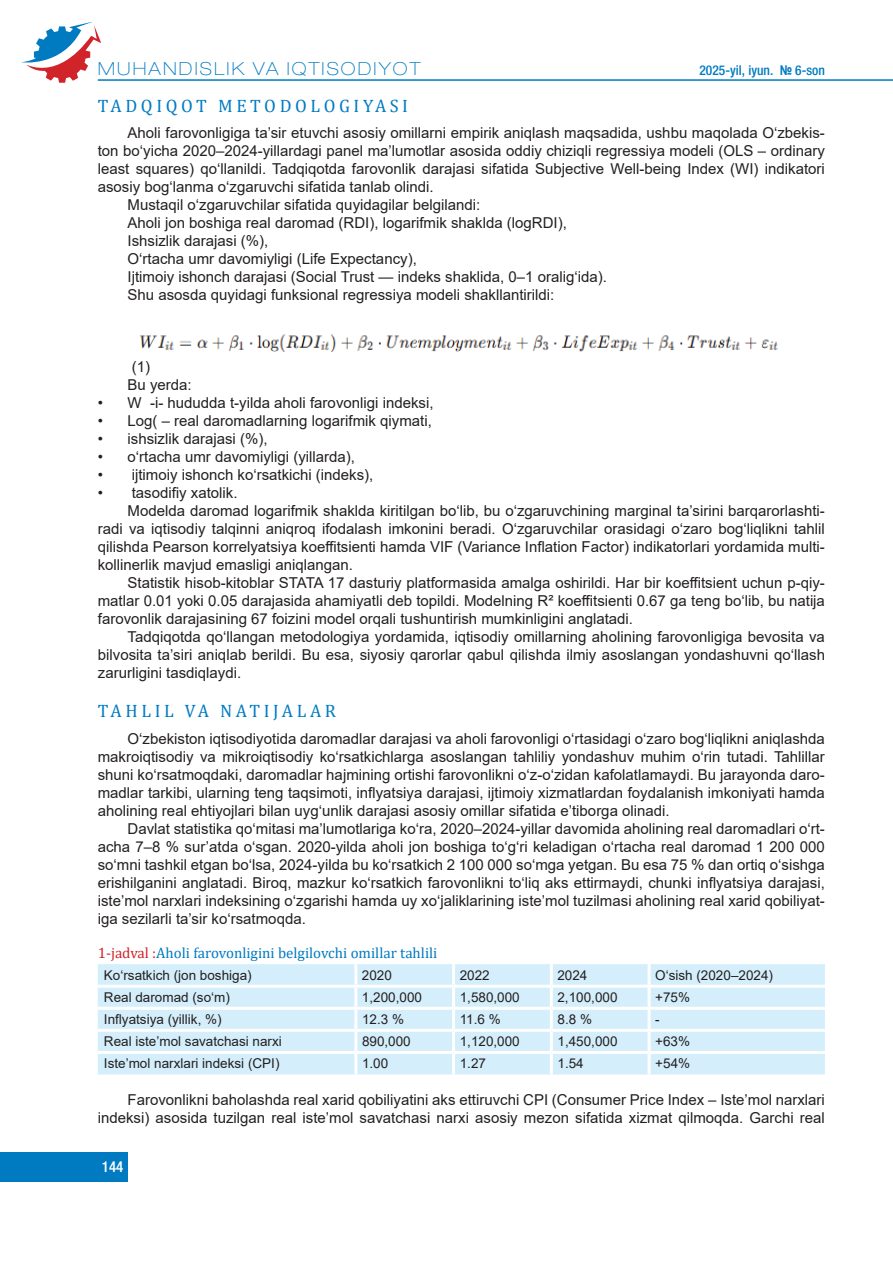
<style>
.page{position:relative;width:893px;height:1263px;background:#fff}
.page>*{position:absolute;margin:0;border:0;box-sizing:border-box;transform-origin:0 0}
.t1{font:18px "Cambria";letter-spacing:.2em;color:#007bc2}
.t2{font:100 expanded 18px "Helvetica Neue LT Pro";letter-spacing:.12em;color:#007bc2}
.t3{font:15px/18px "Arial";color:#231f20;text-align:justify}
.t4{font:15px "Cambria";color:#007bc2}
.t5{font:500 condensed 15px "Helvetica Neue LT Pro";color:#fff}
.t6{font:13.5px "Arial";color:#231f20}
.t7{font:500 condensed 13.5px "Helvetica Neue LT Pro";color:#007bc2}
.s1{font-family:"Arial Narrow";font-weight:700;font-stretch:normal}
.s2{color:#d1232a}
</style>
<div class="page">
<div style="left:0;top:1152px;width:128px;height:30px;background:#007bc2"></div>
<hr style="left:98px;top:79px;width:795px;height:2px;background:#007bc2">
<svg style="left:21px;top:22px;width:80px;height:61px"></svg>
<div style="left:98px;top:964px;width:727px;height:110px;background:#d4effb"></div>
<hr style="left:354px;top:964px;width:3px;height:21px;background:#fff">
<hr style="left:452px;top:964px;width:3px;height:21px;background:#fff">
<hr style="left:550px;top:964px;width:3px;height:21px;background:#fff">
<hr style="left:648px;top:964px;width:3px;height:21px;background:#fff">
<hr style="left:98px;top:985px;width:258px;height:3px;background:#fff">
<hr style="left:356px;top:985px;width:98px;height:3px;background:#fff">
<hr style="left:354px;top:988px;width:3px;height:19px;background:#fff">
<hr style="left:454px;top:985px;width:97px;height:3px;background:#fff">
<hr style="left:452px;top:988px;width:3px;height:19px;background:#fff">
<hr style="left:551px;top:985px;width:98px;height:3px;background:#fff">
<hr style="left:550px;top:988px;width:3px;height:19px;background:#fff">
<hr style="left:649px;top:985px;width:176px;height:3px;background:#fff">
<hr style="left:648px;top:988px;width:3px;height:19px;background:#fff">
<hr style="left:98px;top:1007px;width:258px;height:3px;background:#fff">
<hr style="left:356px;top:1007px;width:98px;height:3px;background:#fff">
<hr style="left:354px;top:1010px;width:3px;height:19px;background:#fff">
<hr style="left:454px;top:1007px;width:97px;height:3px;background:#fff">
<hr style="left:452px;top:1010px;width:3px;height:19px;background:#fff">
<hr style="left:551px;top:1007px;width:98px;height:3px;background:#fff">
<hr style="left:550px;top:1010px;width:3px;height:19px;background:#fff">
<hr style="left:649px;top:1007px;width:176px;height:3px;background:#fff">
<hr style="left:648px;top:1010px;width:3px;height:19px;background:#fff">
<hr style="left:98px;top:1029px;width:258px;height:3px;background:#fff">
<hr style="left:356px;top:1029px;width:98px;height:3px;background:#fff">
<hr style="left:354px;top:1032px;width:3px;height:19px;background:#fff">
<hr style="left:454px;top:1029px;width:97px;height:3px;background:#fff">
<hr style="left:452px;top:1032px;width:3px;height:19px;background:#fff">
<hr style="left:551px;top:1029px;width:98px;height:3px;background:#fff">
<hr style="left:550px;top:1032px;width:3px;height:19px;background:#fff">
<hr style="left:649px;top:1029px;width:176px;height:3px;background:#fff">
<hr style="left:648px;top:1032px;width:3px;height:19px;background:#fff">
<hr style="left:98px;top:1051px;width:258px;height:3px;background:#fff">
<hr style="left:356px;top:1051px;width:98px;height:3px;background:#fff">
<hr style="left:354px;top:1054px;width:3px;height:20px;background:#fff">
<hr style="left:454px;top:1051px;width:97px;height:3px;background:#fff">
<hr style="left:452px;top:1054px;width:3px;height:20px;background:#fff">
<hr style="left:551px;top:1051px;width:98px;height:3px;background:#fff">
<hr style="left:550px;top:1054px;width:3px;height:20px;background:#fff">
<hr style="left:649px;top:1051px;width:176px;height:3px;background:#fff">
<hr style="left:648px;top:1054px;width:3px;height:20px;background:#fff">
<img style="left:139px;top:334px;width:639px;height:18px">
<p class="t2" style="left:98px;top:58px;width:324px">MUHANDISLIK VA IQTISODIYOT</p>
<p class="t7" style="left:699px;top:62px;width:127px">2025-yil, iyun. <span class="s1">№</span> 6-son</p>
<p class="t1" style="left:98px;top:95px;width:14px">TAD</p>
<p class="t1" style="left:141px;top:95px;width:54px">QI QOT</p>
<p class="t1" style="left:218px;top:95px;width:47px">METODOLOGI</p>
<p class="t1" style="left:363px;top:95px;width:24px">YASI</p>
<p class="t3" style="left:128px;top:124px;width:699px">Aholi farovonligiga ta’sir etuvchi asosiy omillarni empirik aniqlash maqsadida, ushbu maqolada O‘zbekis-</p>
<p class="t3" style="left:98px;top:142px;width:729px">ton bo‘yicha 2020–2024-yillardagi panel ma’lumotlar asosida oddiy chiziqli regressiya modeli (OLS – ordinary</p>
<p class="t3" style="left:98px;top:160px;width:729px">least squares) qo‘llanildi. Tadqiqotda farovonlik darajasi sifatida Subjective Well-being Index (WI) indikatori</p>
<p class="t3" style="left:98px;top:178px;width:337px">asosiy bog‘lanma o‘zgaruvchi sifatida tanlab olindi.</p>
<p class="t3" style="left:128px;top:196px;width:354px">Mustaqil o‘zgaruvchilar sifatida quyidagilar belgilandi:</p>
<p class="t3" style="left:128px;top:214px;width:441px">Aholi jon boshiga real daromad (RDI), logarifmik shaklda (logRDI),</p>
<p class="t3" style="left:128px;top:232px;width:142px">Ishsizlik darajasi (%),</p>
<p class="t3" style="left:128px;top:250px;width:291px">O‘rtacha umr davomiyligi (Life Expectancy),</p>
<p class="t3" style="left:128px;top:268px;width:481px">Ijtimoiy ishonch darajasi (Social Trust — indeks shaklida, 0–1 oralig‘ida).</p>
<p class="t3" style="left:128px;top:286px;width:428px">Shu asosda quyidagi funksional regressiya modeli shakllantirildi:</p>
<p class="t3" style="left:128px;top:358px;width:66px">(1)<br>Bu yerda:</p>
<p class="t3" style="left:98px;top:394px;width:337px">• W -i- hududda t-yilda aholi farovonligi indeksi,</p>
<p class="t3" style="left:98px;top:412px;width:336px">• Log( – real daromadlarning logarifmik qiymati,</p>
<p class="t3" style="left:98px;top:430px;width:171px">• ishsizlik darajasi (%),</p>
<p class="t3" style="left:98px;top:448px;width:259px">• o‘rtacha umr davomiyligi (yillarda),</p>
<p class="t3" style="left:98px;top:466px;width:277px">• ijtimoiy ishonch ko‘rsatkichi (indeks),</p>
<p class="t3" style="left:98px;top:484px;width:141px">• tasodifiy xatolik.</p>
<p class="t3" style="left:128px;top:502px;width:699px">Modelda daromad logarifmik shaklda kiritilgan bo‘lib, bu o‘zgaruvchining marginal ta’sirini barqarorlashti-</p>
<p class="t3" style="left:98px;top:520px;width:729px">radi va iqtisodiy talqinni aniqroq ifodalash imkonini beradi. O‘zgaruvchilar orasidagi o‘zaro bog‘liqlikni tahlil</p>
<p class="t3" style="left:98px;top:538px;width:729px">qilishda Pearson korrelyatsiya koeffitsienti hamda VIF (Variance Inflation Factor) indikatorlari yordamida multi-</p>
<p class="t3" style="left:98px;top:556px;width:257px">kollinerlik mavjud emasligi aniqlangan.</p>
<p class="t3" style="left:128px;top:574px;width:699px">Statistik hisob-kitoblar STATA 17 dasturiy platformasida amalga oshirildi. Har bir koeffitsient uchun p-qiy-</p>
<p class="t3" style="left:98px;top:592px;width:729px">matlar 0.01 yoki 0.05 darajasida ahamiyatli deb topildi. Modelning R² koeffitsienti 0.67 ga teng bo‘lib, bu natija</p>
<p class="t3" style="left:98px;top:610px;width:537px">farovonlik darajasining 67 foizini model orqali tushuntirish mumkinligini anglatadi.</p>
<p class="t3" style="left:128px;top:628px;width:699px">Tadqiqotda qo‘llangan metodologiya yordamida, iqtisodiy omillarning aholining farovonligiga bevosita va</p>
<p class="t3" style="left:98px;top:646px;width:729px">bilvosita ta’siri aniqlab berildi. Bu esa, siyosiy qarorlar qabul qilishda ilmiy asoslangan yondashuvni qo‘llash</p>
<p class="t3" style="left:98px;top:664px;width:145px">zarurligini tasdiqlaydi.</p>
<p class="t1" style="left:98px;top:701px;width:14px">TAHLIL</p>
<p class="t1" style="left:185px;top:701px;width:13px">VA</p>
<p class="t1" style="left:220px;top:701px;width:13px">NATI</p>
<p class="t1" style="left:273px;top:701px;width:24px">JALAR</p>
<p class="t3" style="left:98px;top:729px;width:729px;text-indent:30px">O‘zbekiston iqtisodiyotida daromadlar darajasi va aholi farovonligi o‘rtasidagi o‘zaro bog‘liqlikni aniqlashda makroiqtisodiy va mikroiqtisodiy ko‘rsatkichlarga asoslangan tahliliy yondashuv muhim o‘rin tutadi. Tahlillar shuni ko‘rsatmoqdaki, daromadlar hajmining ortishi farovonlikni o‘z-o‘zidan kafolatlamaydi. Bu jarayonda daro&shy;madlar tarkibi, ularning teng taqsimoti, inflyatsiya darajasi, ijtimoiy xizmatlardan foydalanish imkoniyati hamda aholining real ehtiyojlari bilan uyg‘unlik darajasi asosiy omillar sifatida e’tiborga olinadi.</p>
<p class="t3" style="left:98px;top:819px;width:729px;text-indent:30px">Davlat statistika qo‘mitasi ma’lumotlariga ko‘ra, 2020–2024-yillar davomida aholining real daromadlari o‘rt&shy;acha 7–8 % sur’atda o‘sgan. 2020-yilda aholi jon boshiga to‘g‘ri keladigan o‘rtacha real daromad 1 200 000 so‘mni tashkil etgan bo‘lsa, 2024-yilda bu ko‘rsatkich 2 100 000 so‘mga yetgan. Bu esa 75 % dan ortiq o‘sishga erishilganini anglatadi. Biroq, mazkur ko‘rsatkich farovonlikni to‘liq aks ettirmaydi, chunki inflyatsiya darajasi, iste’mol narxlari indeksining o‘zgarishi hamda uy xo‘jaliklarining iste’mol tuzilmasi aholining real xarid qobiliyat&shy;iga sezilarli ta’sir ko‘rsatmoqda.</p>
<p class="t4" style="left:98px;top:944px;width:341px"><span class="s2">1-jadval :</span>Aholi farovonligini belgilovchi omillar tahlili</p>
<p class="t6" style="left:104px;top:966px;width:149px">Ko‘rsatkich (jon boshiga)</p>
<p class="t6" style="left:362px;top:966px;width:32px">2020</p>
<p class="t6" style="left:460px;top:966px;width:32px">2022</p>
<p class="t6" style="left:557px;top:966px;width:32px">2024</p>
<p class="t6" style="left:655px;top:966px;width:119px">O‘sish (2020–2024)</p>
<p class="t6" style="left:104px;top:988px;width:128px">Real daromad (so‘m)</p>
<p class="t6" style="left:362px;top:988px;width:62px">1,200,000</p>
<p class="t6" style="left:460px;top:988px;width:62px">1,580,000</p>
<p class="t6" style="left:557px;top:988px;width:62px">2,100,000</p>
<p class="t6" style="left:655px;top:988px;width:36px">+75%</p>
<p class="t6" style="left:104px;top:1010px;width:119px">Inflyatsiya (yillik, %)</p>
<p class="t6" style="left:362px;top:1010px;width:44px">12.3 %</p>
<p class="t6" style="left:460px;top:1010px;width:43px">11.6 %</p>
<p class="t6" style="left:557px;top:1010px;width:36px">8.8 %</p>
<p class="t6" style="left:655px;top:1010px;width:6px">-</p>
<p class="t6" style="left:104px;top:1032px;width:179px">Real iste’mol savatchasi narxi</p>
<p class="t6" style="left:362px;top:1032px;width:50px">890,000</p>
<p class="t6" style="left:460px;top:1032px;width:62px">1,120,000</p>
<p class="t6" style="left:557px;top:1032px;width:62px">1,450,000</p>
<p class="t6" style="left:655px;top:1032px;width:36px">+63%</p>
<p class="t6" style="left:104px;top:1054px;width:177px">Iste’mol narxlari indeksi (CPI)</p>
<p class="t6" style="left:362px;top:1054px;width:28px">1.00</p>
<p class="t6" style="left:460px;top:1054px;width:28px">1.27</p>
<p class="t6" style="left:557px;top:1054px;width:28px">1.54</p>
<p class="t6" style="left:655px;top:1054px;width:36px">+54%</p>
<p class="t3" style="left:98px;top:1090px;width:729px;text-align:right">Farovonlikni baholashda real xarid qobiliyatini aks ettiruvchi CPI (Consumer Price Index – Iste’mol narxlari indeksi) asosida tuzilgan real iste’mol savatchasi narxi asosiy mezon sifatida xizmat qilmoqda. Garchi real</p>
<p class="t5" style="left:102px;top:1157px;width:23px">144</p>
</div>
